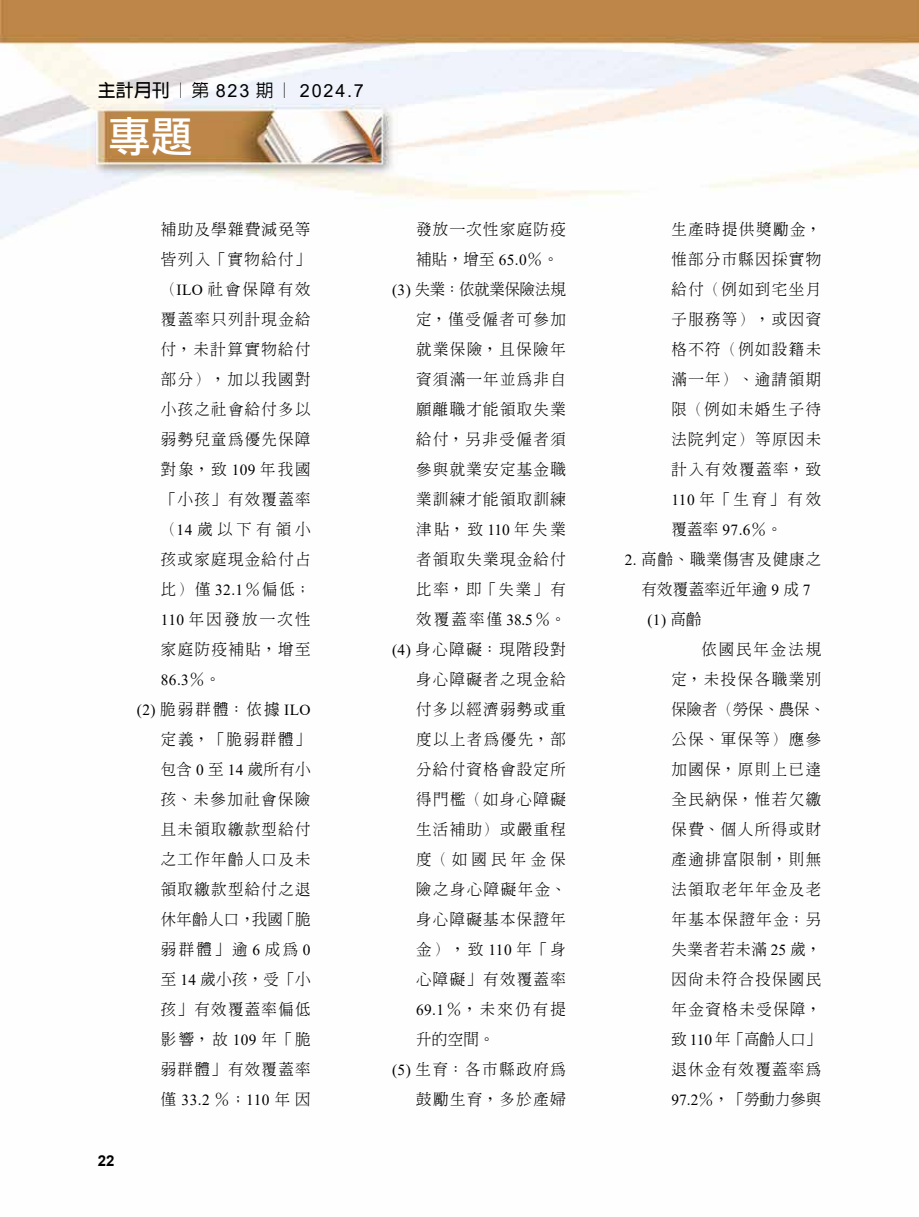
<style>
.page{position:relative;width:919px;height:1217px;background:#fff}
.page>*{position:absolute;margin:0;border:0;box-sizing:border-box;transform-origin:0 0}
.t1{font:42px "DF Li Hei Md WIN BF";color:#fff}
.t2{font:18px "Arial";letter-spacing:.1em;color:#000}
.t3{font:300 15.3px/30px "Inn Ming";letter-spacing:.09em;color:#000;text-align:justify}
.t4{font:300 15.3px "Inn Ming";letter-spacing:.11em;color:#000}
.t5{font:15.3px "Times New Roman";letter-spacing:.025em;color:#000}
.t6{font:300 15.3px "Inn Ming";letter-spacing:-.01em;color:#000}
.t7{font:700 15px "Arial";color:#000}
.s1{font-family:"Lin Gothic";font-weight:700}
.s2{font-family:"Lin Gothic";font-weight:500}
.s3{font-family:"Times New Roman";font-weight:400}
.s4{font-family:"Inn Ming";font-weight:300}
</style>
<div class="page">
<img style="left:0;top:0;width:918px;height:239px">
<p class="t2" style="left:98px;top:78px;width:267px"><span class="s1">主計月刊</span><span class="s2">︱第</span> 823 <span class="s2">期︱</span> 2024.7</p>
<h1 class="t1" style="left:109px;top:115px;width:85px">專題</h1>
<p class="t7" style="left:98px;top:1149px;width:18px">22</p>
<p class="t3" style="left:161px;top:214px;width:151px">補助及學雜費減免等皆列入「實物給付」（<span class="s3">ILO</span> 社會保障有效覆蓋率只列計現金給付，未計算實物給付部分），加以我國對小孩之社會給付多以弱勢兒童為優先保障對象，致 <span class="s3">109</span> 年我國「小孩」有效覆蓋率（<span class="s3">14</span>歲以下有領小孩或家庭現金給付占比）僅 <span class="s3">32.1</span>％偏低；<span class="s3">110</span> 年因發放一次性家庭防疫補貼，增至</p>
<p class="t5" style="left:161px;top:669px;width:61px">86.3<span class="s4">％。</span></p>
<p class="t3" style="left:161px;top:694px;width:151px;text-indent:-24px"><span class="s3">(2)</span> 脆弱群體：依據 <span class="s3">ILO</span>定義，「脆弱群體」包含 <span class="s3">0</span> 至 <span class="s3">14</span> 歲所有小孩、未參加社會保險且未領取繳款型給付之工作年齡人口及未領取繳款型給付之退休年齡人口，我國「脆弱群體」逾 <span class="s3">6</span> 成為 <span class="s3">0</span>至 <span class="s3">14</span> 歲小孩，受「小孩」有效覆蓋率偏低影響，故 <span class="s3">109</span> 年「脆弱群體」有效覆蓋率</p>
<p class="t5" style="left:161px;top:1089px;width:151px"><span class="s4">僅</span> 33.2 <span class="s4">％；</span>110 <span class="s4">年因</span></p>
<p class="t3" style="left:416px;top:214px;width:151px">發放一次性家庭防疫</p>
<p class="t3" style="left:416px;top:244px;width:144px">補貼，增至 <span class="s3">65.0</span>％。</p>
<p class="t6" style="left:392px;top:281px;width:175px"><span class="s3">(3)</span> 失業：依就業保險法規</p>
<p class="t3" style="left:416px;top:304px;width:151px">定，僅受僱者可參加</p>
<p class="t3" style="left:416px;top:334px;width:151px">就業保險，且保險年</p>
<p class="t3" style="left:416px;top:364px;width:151px">資須滿一年並為非自</p>
<p class="t3" style="left:416px;top:394px;width:151px">願離職才能領取失業</p>
<p class="t3" style="left:416px;top:424px;width:151px">給付，另非受僱者須</p>
<p class="t3" style="left:416px;top:454px;width:151px">參與就業安定基金職</p>
<p class="t3" style="left:416px;top:484px;width:151px">業訓練才能領取訓練</p>
<p class="t3" style="left:416px;top:514px;width:151px">津貼，致<span class="s3">110</span>年失業</p>
<p class="t3" style="left:416px;top:544px;width:151px">者領取失業現金給付</p>
<p class="t3" style="left:416px;top:574px;width:151px">比率，即「失業」有</p>
<p class="t3" style="left:416px;top:604px;width:151px">效覆蓋率僅 <span class="s3">38.5</span>％。</p>
<p class="t4" style="left:392px;top:641px;width:175px"><span class="s3">(4)</span> 身心障礙：現階段對</p>
<p class="t3" style="left:416px;top:664px;width:151px">身心障礙者之現金給</p>
<p class="t3" style="left:416px;top:694px;width:151px">付多以經濟弱勢或重</p>
<p class="t3" style="left:416px;top:724px;width:151px">度以上者為優先，部</p>
<p class="t3" style="left:416px;top:754px;width:151px">分給付資格會設定所</p>
<p class="t3" style="left:416px;top:784px;width:151px">得門檻（如身心障礙</p>
<p class="t3" style="left:416px;top:814px;width:151px">生活補助）或嚴重程</p>
<p class="t3" style="left:416px;top:844px;width:151px">度（如國民年金保</p>
<p class="t3" style="left:416px;top:874px;width:151px">險之身心障礙年金、</p>
<p class="t3" style="left:416px;top:904px;width:151px">身心障礙基本保證年</p>
<p class="t3" style="left:416px;top:934px;width:151px">金），致 <span class="s3">110</span> 年「身</p>
<p class="t3" style="left:416px;top:964px;width:151px">心障礙」有效覆蓋率</p>
<p class="t3" style="left:416px;top:994px;width:151px"><span class="s3">69.1</span>％，未來仍有提</p>
<p class="t3" style="left:416px;top:1024px;width:80px">升的空間。</p>
<p class="t4" style="left:392px;top:1061px;width:175px"><span class="s3">(5)</span> 生育：各市縣政府為</p>
<p class="t3" style="left:416px;top:1084px;width:151px">鼓勵生育，多於產婦</p>
<p class="t3" style="left:671px;top:214px;width:151px">生產時提供獎勵金，惟部分市縣因採實物給付（例如到宅坐月子服務等），或因資格不符（例如設籍未滿一年）、逾請領期限（例如未婚生子待法院判定）等原因未計入有效覆蓋率，致<span class="s3">110</span> 年「生育」有效覆蓋率 <span class="s3">97.6</span>％。</p>
<p class="t3" style="left:625px;top:544px;width:198px;text-align:center"><span class="s3">2.</span> 高齡、職業傷害及健康之有效覆蓋率近年逾 <span class="s3">9</span> 成 <span class="s3">7</span></p>
<p class="t5" style="left:647px;top:608px;width:56px">(1) <span class="s4">高齡</span></p>
<p class="t3" style="left:671px;top:634px;width:155px;text-align:left;text-indent:30px">依國民年金法規定，未投保各職業別保險者（勞保、農保、公保、軍保等）應參加國保，原則上已達全民納保，惟若欠繳保費、個人所得或財產逾排富限制，則無法領取老年年金及老年基本保證年金；另失業者若未滿 <span class="s3">25</span> 歲，因尚未符合投保國民年金資格未受保障，致 <span class="s3">110</span> 年「高齡人口」退休金有效覆蓋率為<br><span class="s3">97.2</span>％，「勞動力參與</p>
</div>
